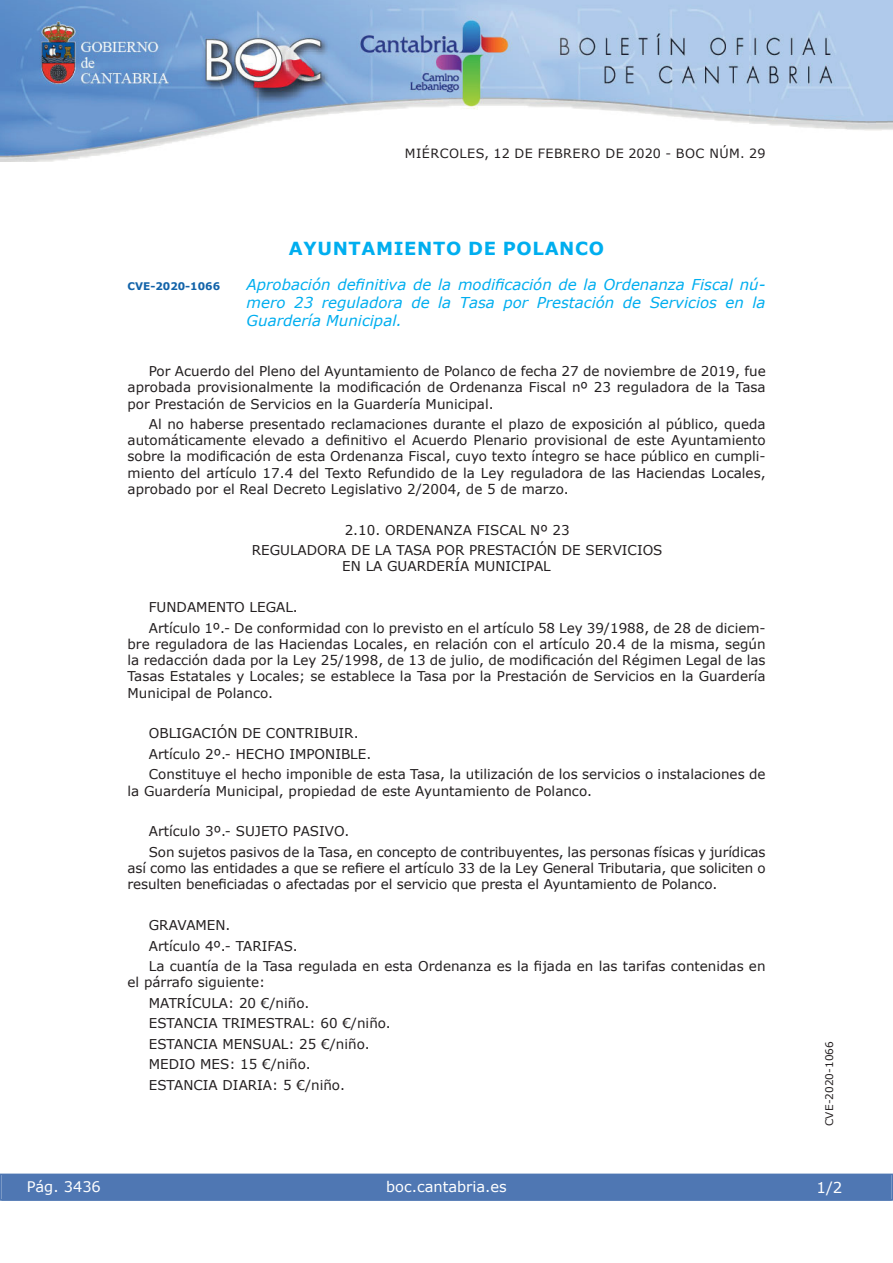
<style>
.page{position:relative;width:893px;height:1263px;background:#fff}
.page>*{position:absolute;margin:0;border:0;box-sizing:border-box;transform-origin:0 0}
.t1{font:700 18px "Verdana";letter-spacing:.035em;color:#00aeef}
.t2{font:italic 15px/18px "Verdana";color:#00aeef;text-align:justify}
.t3{font:15px "Verdana";color:#fff}
.t4{font:14.55px "Verdana";color:#fff}
.t5{font:13.5px/20.4px "Verdana";color:#231f20}
.t6{font:12.75px "Verdana";letter-spacing:.035em;color:#231f20}
.t7{font:10.5px "Verdana";color:#231f20}
.t8{font:700 10.5px "Verdana";color:#1263a9}
</style>
<div class="page">
<img style="left:0;top:0;width:893px;height:161px">
<div style="left:1px;top:1174px;width:890px;height:27px;background:#4f77b3"></div>
<div style="left:0;top:1174px;width:893px;height:27px;border:1px solid #4f77b3"></div>
<p class="t6" style="left:405px;top:145px;width:362px">MIÉRCOLES, 12 DE FEBRERO DE 2020 - BOC NÚM. 29</p>
<h1 class="t1" style="left:289px;top:237px;width:317px">AYUNTAMIENTO DE POLANCO</h1>
<p class="t8" style="left:128px;top:279px;width:94px">CVE-2020-1066</p>
<p class="t2" style="left:247px;top:275px;width:520px">Aprobación definitiva de la modificación de la Ordenanza Fiscal nú&shy;mero 23 reguladora de la Tasa por Prestación de Servicios en la Guardería Municipal.</p>
<p class="t5" style="left:128px;top:363px;width:640px;line-height:16.2px;text-align:justify;text-indent:21px">Por Acuerdo del Pleno del Ayuntamiento de Polanco de fecha 27 de noviembre de 2019, fue aprobada provisionalmente la modificación de Ordenanza Fiscal nº 23 reguladora de la Tasa por Prestación de Servicios en la Guardería Municipal.</p>
<p class="t5" style="left:128px;top:416px;width:639px;line-height:16.2px;text-align:justify;text-indent:21px">Al no haberse presentado reclamaciones durante el plazo de exposición al público, queda automáticamente elevado a definitivo el Acuerdo Plenario provisional de este Ayuntamiento sobre la modificación de esta Ordenanza Fiscal, cuyo texto íntegro se hace público en cumpli&shy;miento del artículo 17.4 del Texto Refundido de la Ley reguladora de las Haciendas Locales, aprobado por el Real Decreto Legislativo 2/2004, de 5 de marzo.</p>
<p class="t5" style="left:252px;top:519px;width:412px;text-align:center">2.10. ORDENANZA FISCAL Nº 23<br>REGULADORA DE LA TASA POR PRESTACIÓN DE SERVICIOS</p>
<p class="t5" style="left:342px;top:556px;width:210px">EN LA GUARDERÍA MUNICIPAL</p>
<p class="t5" style="left:149px;top:597px;width:618px">FUNDAMENTO LEGAL.<br>Artículo 1º.- De conformidad con lo previsto en el artículo 58 Ley 39/1988, de 28 de diciem-</p>
<p class="t5" style="left:128px;top:635px;width:639px;line-height:16.2px;text-align:justify">bre reguladora de las Haciendas Locales, en relación con el artículo 20.4 de la misma, según la redacción dada por la Ley 25/1998, de 13 de julio, de modificación del Régimen Legal de las Tasas Estatales y Locales; se establece la Tasa por la Prestación de Servicios en la Guardería Municipal de Polanco.</p>
<p class="t5" style="left:149px;top:723px;width:618px">OBLIGACIÓN DE CONTRIBUIR.<br>Artículo 2º.- HECHO IMPONIBLE.<br>Constituye el hecho imponible de esta Tasa, la utilización de los servicios o instalaciones de</p>
<p class="t5" style="left:128px;top:780px;width:466px">la Guardería Municipal, propiedad de este Ayuntamiento de Polanco.</p>
<p class="t5" style="left:149px;top:821px;width:618px">Artículo 3º.- SUJETO PASIVO.<br>Son sujetos pasivos de la Tasa, en concepto de contribuyentes, las personas físicas y jurídicas</p>
<p class="t5" style="left:128px;top:860px;width:639px;line-height:16.2px">así como las entidades a que se refiere el artículo 33 de la Ley General Tributaria, que soliciten o resulten beneficiadas o afectadas por el servicio que presta el Ayuntamiento de Polanco.</p>
<p class="t5" style="left:149px;top:915px;width:618px">GRAVAMEN.<br>Artículo 4º.- TARIFAS.<br>La cuantía de la Tasa regulada en esta Ordenanza es la fijada en las tarifas contenidas en</p>
<p class="t5" style="left:149px;top:972px;width:243px;text-indent:-21px">el párrafo siguiente:<br>MATRÍCULA: 20 €/niño.<br>ESTANCIA TRIMESTRAL: 60 €/niño.<br>ESTANCIA MENSUAL: 25 €/niño.<br>MEDIO MES: 15 €/niño.<br>ESTANCIA DIARIA: 5 €/niño.</p>
<p class="t4" style="left:27px;top:1177px;width:76px">Pág. 3436</p>
<p class="t4" style="left:386px;top:1178px;width:122px">boc.cantabria.es</p>
<p class="t7" style="left:823px;top:1126px;width:87px;rotate:-90deg">CVE-2020-1066</p>
<p class="t3" style="left:816px;top:1178px;width:27px">1/2</p>
</div>
